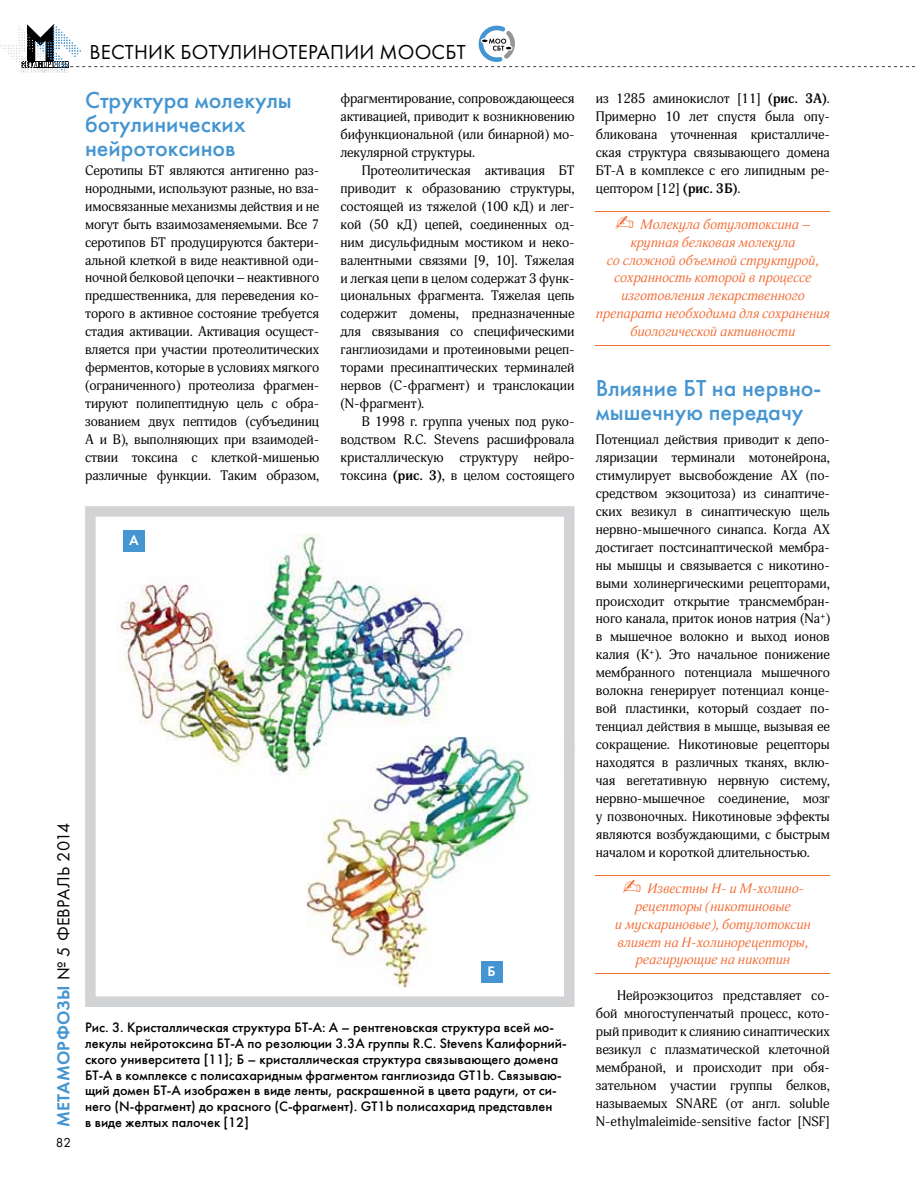
<style>
.page{position:relative;width:915px;height:1191px;background:#fff}
.page>*{position:absolute;margin:0;border:0;box-sizing:border-box;transform-origin:0 0}
.t1{font:500 24px/24px "Futura";color:#4495d1}
.t2{font:21px "Futura";letter-spacing:.01em;color:#000}
.t3{font:18px "Futura";letter-spacing:.005em;color:#000}
.t4{font:500 14.25px/15.8px "Futura";color:#000}
.t5{font:14.25px "Futura Demi";color:#fff}
.t6{font:13.5px/18px "Adonis";color:#000;text-align:justify}
.t7{font:italic 13.5px/18px "Adonis";color:#f3703a;text-align:center}
.t8{font:13.5px "Futura";color:#000}
.s1{font-weight:700}
.s2{font-family:"Futura Demi";color:#4495d1}
</style>
<div class="page">
<hr style="left:595px;top:211px;width:234px;height:1px;background:#f3703a">
<hr style="left:595px;top:345px;width:234px;height:1px;background:#f3703a">
<hr style="left:595px;top:875px;width:234px;height:1px;background:#f3703a">
<hr style="left:595px;top:973px;width:234px;height:1px;background:#f3703a">
<svg style="left:85px;top:506px;width:489px;height:501px"></svg>
<img style="left:116px;top:534px;width:355px;height:250px">
<img style="left:307px;top:737px;width:268px;height:250px">
<img style="left:564px;top:737px;width:10px;height:31px">
<img style="left:310px;top:737px;width:161px;height:47px">
<div style="left:123px;top:530px;width:22px;height:21px;background:#4495d1"></div>
<div style="left:480px;top:961px;width:22px;height:21px;background:#4495d1"></div>
<svg style="left:0;top:24px;width:914px;height:49px"></svg>
<h2 class="t2" style="left:89px;top:39px;width:377px">ВЕСТНИК БОТуЛИНОТЕРАПИИ МООСБТ</h2>
<h1 class="t1" style="left:85px;top:88px;width:208px">структура молекулы ботулинических нейротоксинов</h1>
<p class="t6" style="left:85px;top:161px;width:235px">Серотипы БТ являются антигенно раз&shy;нородными, используют разные, но вза&shy;имосвязанные механизмы действия и не могут быть взаимозаменяемыми. Все 7 серотипов БТ продуцируются бактери&shy;альной клеткой в виде неактивной оди&shy;ночной белковой цепочки – неактивного предшественника, для переведения ко&shy;торого в активное состояние требуется стадия активации. Активация осущест&shy;вляется при участии протеолитических ферментов, которые в условиях мягкого (ограниченного) протеолиза фрагмен&shy;тируют полипептидную цель с обра&shy;зованием двух пептидов (субъ единиц А и В), выполняющих при взаимодей&shy;ствии токсина с клеткой-мишенью различные функции. Таким образом,</p>
<p class="t5" style="left:129px;top:531px;width:11px">А</p>
<p class="t6" style="left:340px;top:90px;width:235px">фрагментирование, сопровождающееся активацией, приводит к возникновению бифункциональной (или бинарной) мо&shy;лекулярной структуры.</p>
<p class="t6" style="left:340px;top:161px;width:235px;text-indent:21px">Протеолитическая активация БТ приводит к образованию структуры, состоящей из тяжелой (100 кД) и лег&shy;кой (50 кД) цепей, соединенных од&shy;ним дисульфидным мостиком и неко&shy;валентными связями [9, 10]. Тяжелая и легкая цепи в целом содержат 3 функ&shy;циональных фрагмента. Тяжелая цепь содержит домены, предназначенные для связывания со специфическими ганглиозидами и протеиновыми рецеп&shy;торами пресинаптических терминалей нервов (C-фрагмент) и транслокации (N-фрагмент).</p>
<p class="t6" style="left:340px;top:412px;width:235px;text-indent:21px">В 1998 г. группа ученых под руко&shy;водством R.C. Stevens расшифровала кристаллическую структуру нейро&shy;токсина <span class="s1">(рис. 3)</span>, в целом состоящего</p>
<h3 class="t3" style="left:53px;top:1127px;width:306px;rotate:-90deg"><span class="s2">МЕТАМОРФОЗЫ</span> № 5 ФЕВРАЛь 2014</h3>
<p class="t8" style="left:56px;top:1134px;width:17px">82</p>
<p class="t5" style="left:487px;top:962px;width:10px">Б</p>
<p class="t4" style="left:85px;top:1020px;width:483px">рис. 3. кристаллическая структура бт-а: а – рентгеновская структура всей мо&shy;лекулы нейротоксина бт-а по резолюции 3.3а группы R.C. Stevens калифорний&shy;ского университета [11]; б – кристаллическая структура связывающего домена бт-а в комплексе с полисахаридным фрагментом ганглиозида GT1b. связываю&shy;щий домен бт-а изображен в виде ленты, раскрашенной в цвета радуги, от си&shy;него (n-фрагмент) до красного (с-фрагмент). GT1b полисахарид представлен<br>в виде желтых палочек [12]</p>
<p class="t6" style="left:595px;top:90px;width:235px">из 1285 аминокислот [11] <span class="s1">(рис. 3А)</span>.<br>Примерно 10 лет спустя была опу&shy;бликована уточненная кристалличе&shy;ская структура связывающего домена БТ-А в комплексе с его липидным ре&shy;цептором [12] <span class="s1">(рис. 3Б)</span>.</p>
<p class="t7" style="left:595px;top:215px;width:235px">✍ Молекула ботулотоксина – крупная белковая молекула<br>со сложной объемной структурой, сохранность которой в процессе изготовления лекарственного препарата необходима для сохранения биологической активности</p>
<h1 class="t1" style="left:595px;top:376px;width:227px">Влияние бт на нервно&shy;мышечную передачу</h1>
<p class="t6" style="left:595px;top:430px;width:235px">Потенциал действия приводит к депо&shy;ляризации терминали мотонейрона, стимулирует высвобождение АХ (по&shy;средством экзоцитоза) из синаптиче&shy;ских везикул в синаптическую щель нервно-мышечного синапса. Когда АХ достигает постсинаптической мембра&shy;ны мышцы и связывается с никотино&shy;выми холинергическими рецепторами, происходит открытие трансмембран&shy;ного канала, приток ионов натрия (Na<sup>+</sup>) в мышечное волокно и выход ионов калия (K<sup>+</sup>). Это начальное понижение мембранного потенциала мышечного волокна генерирует потенциал конце&shy;вой пластинки, который создает по&shy;тенциал действия в мышце, вызывая ее сокращение. Никотиновые рецепторы находятся в различных тканях, вклю&shy;чая вегетативную нервную систему, нервно-мышечное соединение, мозг у позвоночных. Никотиновые эффекты являются возбуждающими, с быстрым началом и короткой длительностью.</p>
<p class="t7" style="left:614px;top:879px;width:197px">✍ Известны Н- и М-холино&shy;рецепторы (никотиновые<br>и мускариновые), ботулотоксин влияет на Н-холинорецепторы, реагирующие на никотин</p>
<p class="t6" style="left:595px;top:987px;width:235px;text-indent:21px">Нейроэкзоцитоз представляет со&shy;бой многоступенчатый процесс, кото&shy;рый приводит к слиянию синаптических везикул с плазматической клеточной мембраной, и происходит при обя&shy;зательном участии группы белков, называемых SNARE (от англ. soluble N-ethylmaleimide-sensitive factor [NSF]</p>
</div>
